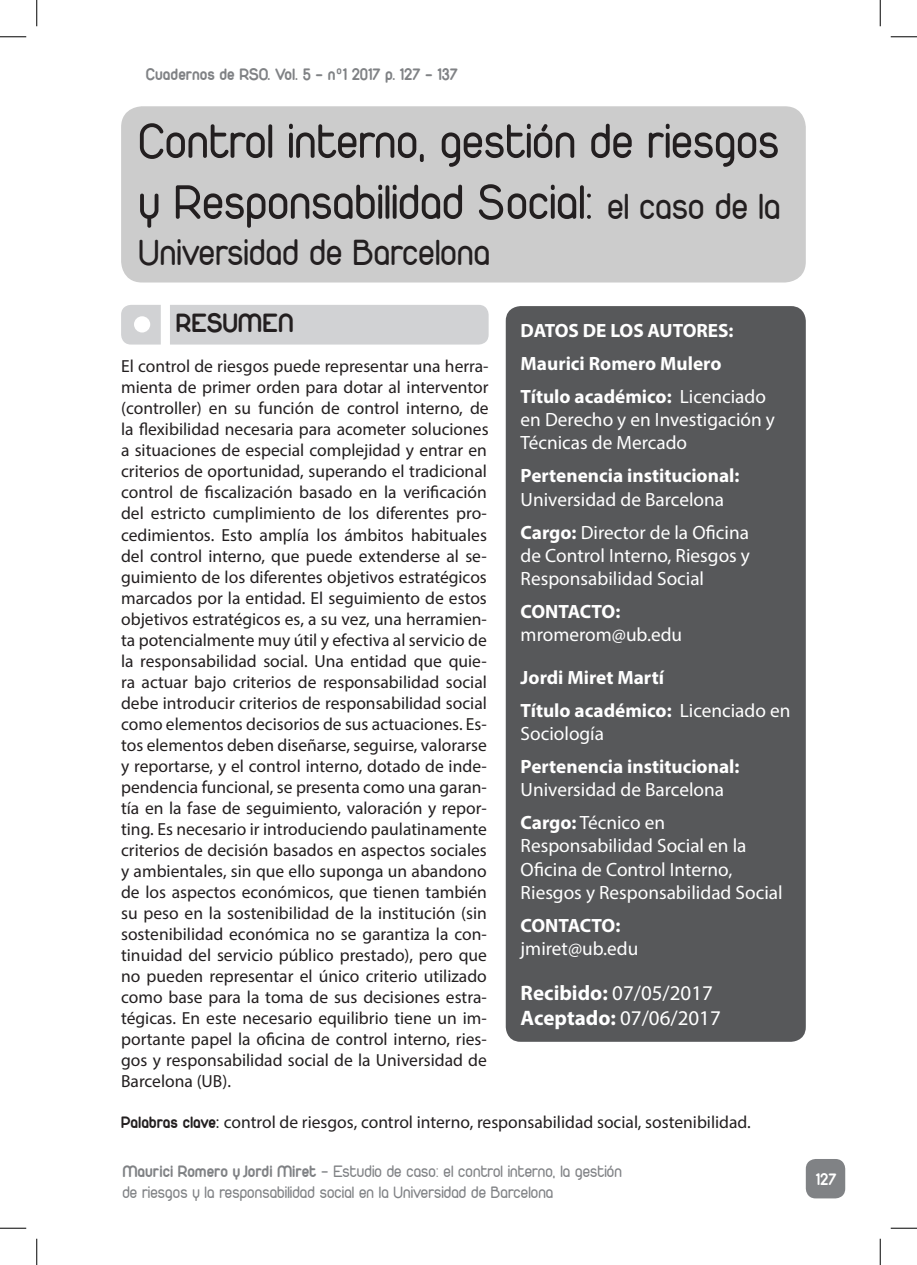
<style>
.page{position:relative;width:917px;height:1265px;background:#fff}
.page>*{position:absolute;margin:0;border:0;box-sizing:border-box;transform-origin:0 0}
.TITULO{font:50.75px/60.9px "Duepuntozero";color:#231f20}
.TITULO-2{font:38.5px "Duepuntozero";color:#231f20}
.SUBTITULO{font:28px "Duepuntozerobold";color:#231f20}
.Cuadro_biografico{font:21px "Myriad Pro";color:#fff}
.Cuadro_biografico-2{font:19.25px/23.1px "Myriad Pro";color:#fff}
.Cuadro_biografico-3{font:700 19.25px/23.1px "Myriad Pro";color:#fff}
.Cuadro_biografico-4{font:700 19.25px "Myriad Pro";letter-spacing:-.025em;color:#fff}
.t1{font:17.5px/21px "Myriad Pro";color:#231f20;text-align:justify}
.t2{font:17.5px "Duepuntozero";color:#808285}
.t3{font:17.5px "Duepuntozerobold";color:#808285}
.t4{font:17.5px "Duepuntozerobold";color:#fff}
.s1{font-size:38.5px}
.s2{font-family:"Duepuntozerobold"}
.s3{font-weight:700}
.s4{font-weight:400}
</style>
<div class="page">
<div style="left:806px;top:1158px;width:39px;height:40px;background:#808285;border-radius:10px"></div>
<div style="left:121px;top:305px;width:368px;height:39px;background:#d1d2d4"></div>
<div style="left:134px;top:316px;width:16px;height:16px;background:#fff;border-radius:50%"></div>
<div style="left:506px;top:306px;width:300px;height:735px;background:#57585a;border-radius:15px"></div>
<div style="left:121px;top:106px;width:685px;height:176px;background:#ccc;border-radius:21px"></div>
<svg style="left:0;top:36px;width:26px;height:1px"></svg>
<svg style="left:891px;top:36px;width:26px;height:1px"></svg>
<svg style="left:0;top:1227px;width:26px;height:1px"></svg>
<svg style="left:891px;top:1227px;width:26px;height:1px"></svg>
<svg style="left:36px;top:0;width:1px;height:26px"></svg>
<svg style="left:36px;top:1238px;width:1px;height:26px"></svg>
<svg style="left:880px;top:0;width:1px;height:26px"></svg>
<svg style="left:880px;top:1238px;width:1px;height:26px"></svg>
<p class="t3" style="left:146px;top:64px;width:313px">Cuadernos de RSO. Vol. 5 - nº1 2017 p. 127 - 137</p>
<p class="TITULO" style="left:138px;top:112px;width:644px">Control interno, gestión de riesgos y Responsabilidad Social: <span class="s1">el caso de la</span></p>
<p class="TITULO-2" style="left:138px;top:232px;width:353px">Universidad de Barcelona</p>
<p class="SUBTITULO" style="left:176px;top:306px;width:120px">RESUMEN</p>
<p class="t1" style="left:121px;top:355px;width:369px">El control de riesgos puede representar una herra&shy;mienta de primer orden para dotar al interventor (controller) en su función de control interno, de la flexibilidad necesaria para acometer soluciones a situaciones de especial complejidad y entrar en criterios de oportunidad, superando el tradicional control de fiscalización basado en la verificación del estricto cumplimiento de los diferentes pro&shy;cedimientos. Esto amplía los ámbitos habituales del control interno, que puede extenderse al se&shy;guimiento de los diferentes objetivos estratégicos marcados por la entidad. El seguimiento de estos objetivos estratégicos es, a su vez, una herramien&shy;ta potencialmente muy útil y efectiva al servicio de la responsabilidad social. Una entidad que quie&shy;ra actuar bajo criterios de responsabilidad social debe introducir criterios de responsabilidad social como elementos decisorios de sus actuaciones. Es&shy;tos elementos deben diseñarse, seguirse, valorarse y reportarse, y el control interno, dotado de inde&shy;pendencia funcional, se presenta como una garan&shy;tía en la fase de seguimiento, valoración y repor&shy;ting. Es necesario ir introduciendo paulatinamente criterios de decisión basados en aspectos sociales y ambientales, sin que ello suponga un abandono de los aspectos económicos, que tienen también su peso en la sostenibilidad de la institución (sin sostenibilidad económica no se garantiza la con&shy;tinuidad del servicio público prestado), pero que no pueden representar el único criterio utilizado como base para la toma de sus decisiones estra&shy;tégicas. En este necesario equilibrio tiene un im&shy;portante papel la oficina de control interno, ries&shy;gos y responsabilidad social de la Universidad de Barcelona (UB).</p>
<p class="t1" style="left:121px;top:1110px;width:631px"><span class="s2">Palabras clave:</span> control de riesgos, control interno, responsabilidad social, sostenibilidad.</p>
<p class="Cuadro_biografico-3" style="left:521px;top:318px;width:214px">DATOS DE LOS AUTORES:</p>
<p class="Cuadro_biografico-3" style="left:521px;top:351px;width:202px">Maurici Romero Mulero</p>
<p class="Cuadro_biografico-2" style="left:521px;top:385px;width:256px"><span class="s3">Título académico:</span> Licenciado en Derecho y en Investigación y<br>Técnicas de Mercado</p>
<p class="Cuadro_biografico-3" style="left:521px;top:463px;width:220px">Pertenencia institucional:<br><span class="s4">Universidad de Barcelona</span></p>
<p class="Cuadro_biografico-2" style="left:521px;top:520px;width:231px;text-align:justify"><span class="s3">Cargo:</span> Director de la Oficina de Control Interno, Riesgos y Responsabilidad Social</p>
<p class="Cuadro_biografico-4" style="left:521px;top:598px;width:101px">CONTACTO:</p>
<p class="Cuadro_biografico-2" style="left:521px;top:622px;width:163px">mromerom@ub.edu</p>
<p class="Cuadro_biografico-3" style="left:521px;top:665px;width:145px">Jordi Miret Martí</p>
<p class="Cuadro_biografico-2" style="left:521px;top:698px;width:271px"><span class="s3">Título académico:</span> Licenciado en<br>Sociología</p>
<p class="Cuadro_biografico-3" style="left:521px;top:754px;width:220px">Pertenencia institucional:<br><span class="s4">Universidad de Barcelona</span></p>
<p class="Cuadro_biografico-2" style="left:521px;top:810px;width:264px"><span class="s3">Cargo:</span> Técnico en<br>Responsabilidad Social en la<br>Oficina de Control Interno,<br>Riesgos y Responsabilidad Social</p>
<p class="Cuadro_biografico-4" style="left:521px;top:912px;width:101px">CONTACTO:</p>
<p class="Cuadro_biografico-2" style="left:521px;top:936px;width:119px">jmiret@ub.edu</p>
<p class="Cuadro_biografico" style="left:521px;top:979px;width:194px"><span class="s3">Recibido:</span> 07/05/2017</p>
<p class="Cuadro_biografico" style="left:521px;top:1004px;width:202px"><span class="s3">Aceptado:</span> 07/06/2017</p>
<p class="t2" style="left:122px;top:1161px;width:501px"><span class="s2">Maurici Romero y Jordi Miret</span> - Estudio de caso: el control interno, la gestión</p>
<p class="t4" style="left:816px;top:1168px;width:22px">127</p>
<p class="t2" style="left:122px;top:1182px;width:433px">de riesgos y la responsabilidad social en la Universidad de Barcelona</p>
</div>
